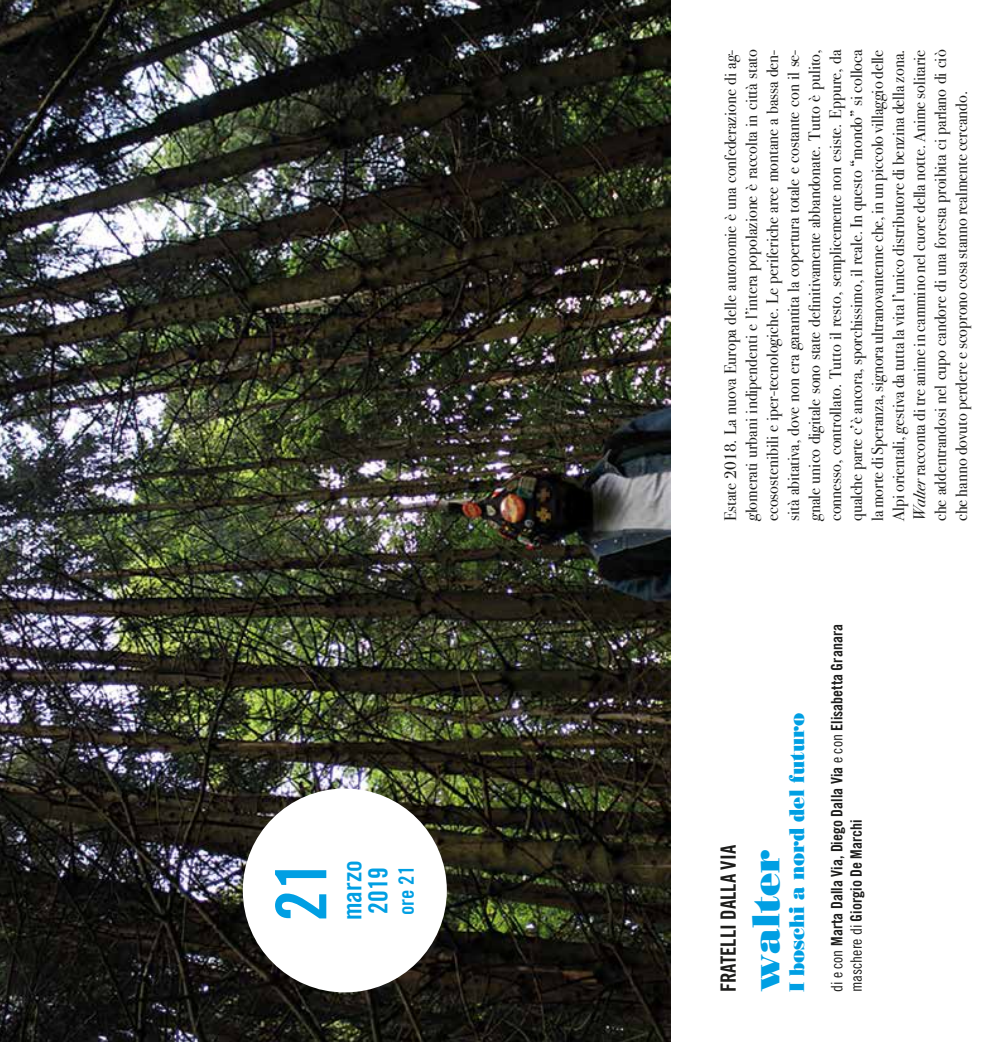
<style>
.page{position:relative;width:993px;height:1042px;background:#fff}
.page>*{position:absolute;margin:0;border:0;box-sizing:border-box;transform-origin:0 0}
.t1{font:70px "Trade Gothic LT Std Bd Cn 20";color:#009fe3}
.t2{font:38.5px "Bodoni Poster";color:#009fe3}
.t3{font:26.25px/26.2px "Trade Gothic LT Std Bd Cn 20";color:#009fe3}
.t4{font:21px "Bodoni Poster";letter-spacing:-.01em;color:#009fe3;scale:.95 1}
.t5{font:21px "Trade Gothic LT Std Bd Cn 20";color:#1d1d1b}
.t6{font:21px "Trade Gothic LT Std Bd Cn 20";color:#009fe3}
.t7{font:16.62px/21px "Bodoni Svty Two ITCTT";color:#1d1d1b;text-align:justify}
.t8{font:15.75px/19.2px "Trade Gothic LT Std Bd Cn 20";color:#1d1d1b}
.s1{font-style:italic}
.s2{font-family:"Trade Gothic LT Std Cn 18"}
</style>
<div class="page">
<img style="left:0;top:0;width:670px;height:1042px">
<div style="left:243px;top:788px;width:203px;height:204px;background:#fff;border-radius:50%"></div>
<h1 class="t1" style="left:259px;top:921px;width:64px;rotate:-90deg">21</h1>
<h3 class="t3" style="left:338px;top:920px;width:61px;rotate:-90deg">marzo<br>2019</h3>
<p class="t6" style="left:393px;top:915px;width:50px;rotate:-90deg">ore 21</p>
<p class="t7" style="left:718px;top:521px;width:473px;rotate:-90deg">Estate 2018. La nuova Europa delle autonomie è una confederazione di ag&shy;glomerati urbani indipendenti e l’intera popolazione è raccolta in città stato ecosostenibili e iper-tecnologiche. Le periferiche aree montane a bassa den&shy;sità abitativa, dove non era garantita la copertura totale e costante con il se&shy;gnale unico digitale sono state definitivamente abbandonate. Tutto è pulito, connesso, controllato. Tutto il resto, semplicemente non esiste. Eppure, da qualche parte c’è ancora, sporchissimo, il reale. In questo “mondo” si colloca la morte di Speranza, signora ultranovantenne che, in un piccolo villaggio delle Alpi orientali, gestiva da tutta la vita l’unico distributore di benzina della zona.<br><span class="s1">Walter</span> racconta di tre anime in cammino nel cuore della notte. Anime solitarie che addentrandosi nel cupo candore di una foresta proibita ci parlano di ciò che hanno dovuto perdere e scoprono cosa stanno realmente cercando.</p>
<p class="t5" style="left:715px;top:992px;width:149px;rotate:-90deg">FRATELLI DALLA VIA</p>
<h2 class="t2" style="left:742px;top:992px;width:145px;rotate:-90deg">walter</h2>
<p class="t4" style="left:783px;top:992px;width:295px;rotate:-90deg">I boschi a nord del futuro</p>
<p class="t8" style="left:826px;top:992px;width:370px;rotate:-90deg"><span class="s2">di e con</span> Marta Dalla Via, Diego Dalla Via <span class="s2">e con</span> Elisabetta Granara <span class="s2">maschere di</span> Giorgio De Marchi</p>
</div>
